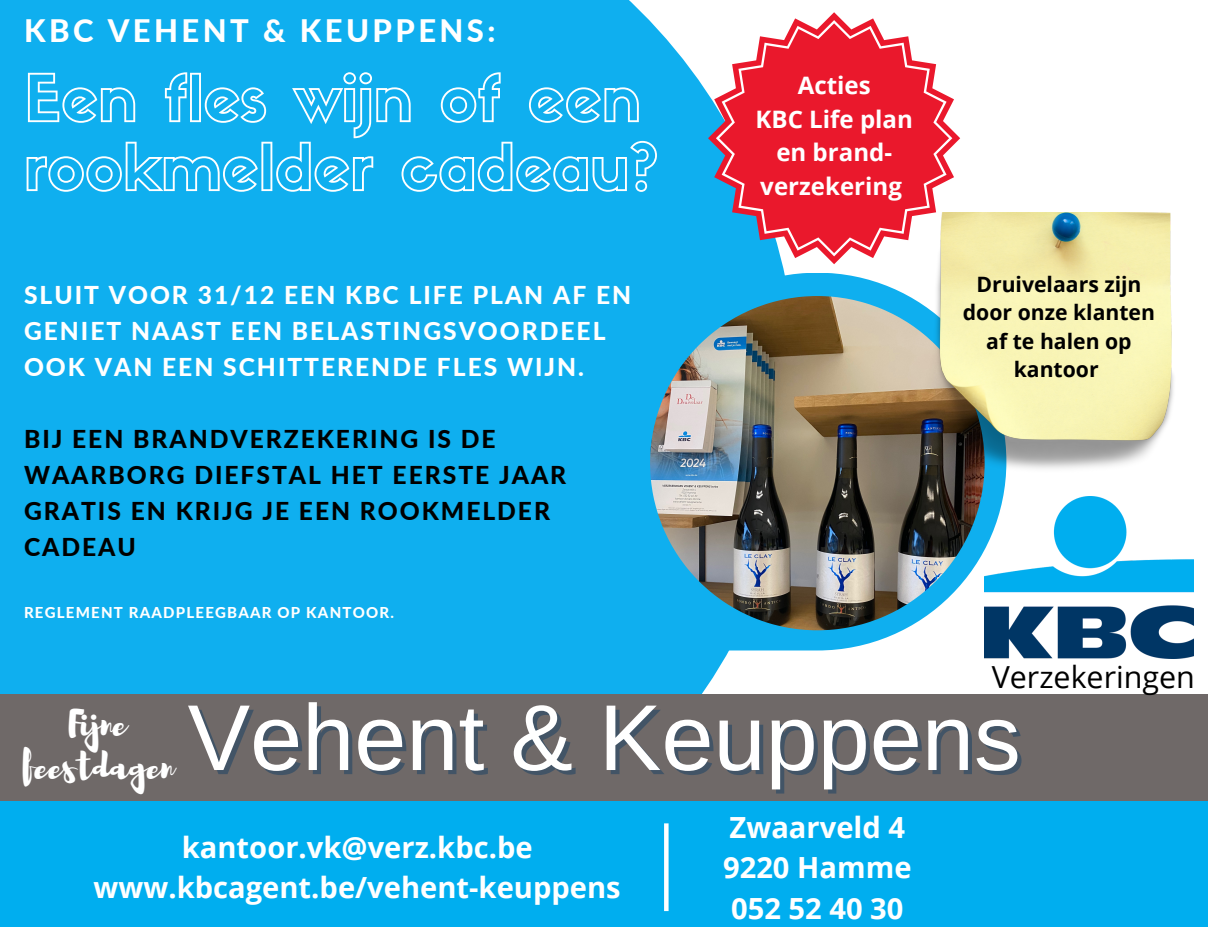
<style>
.page{position:relative;width:1208px;height:927px;background:#fff}
.page>*{position:absolute;margin:0;border:0;box-sizing:border-box;transform-origin:0 0}
.t1{font:93.6px "Arimo";color:#fff}
.t2{font:63.75px/69px "Sifonn Basic Outline";color:#fff}
.t3{font:36.3px/43.3px "Brusher";color:#fff;text-align:center}
.t4{font:800 31.05px "Lato";letter-spacing:.11em;color:#fff}
.t5{font:30.45px "Open Sans";color:#000}
.t6{font:700 29.1px "Open Sans";color:#fff}
.t7{font:800 24.6px/36px "Lato";letter-spacing:.08em;color:#fff}
.t8{font:800 24.6px/36px "Lato";letter-spacing:.08em;color:#000}
.t9{font:700 24px/33.6px "Open Sans";color:#fff;text-align:center}
.t10{font:700 21.15px/28.5px "Open Sans";color:#000;text-align:center}
.t11{font:800 15px "Lato";letter-spacing:.08em;color:#fff}
</style>
<div class="page">
<div style="left:0;top:0;width:785px;height:694px;background:#0fafef"></div>
<svg style="left:628px;top:273px;width:378px;height:378px;background:#32baf1"></svg>
<img style="left:650px;top:296px;width:334px;height:334px">
<div style="left:0;top:694px;width:1207px;height:108px;background:#6f6968"></div>
<div style="left:0;top:802px;width:1207px;height:125px;background:#00aeef"></div>
<img style="left:984px;top:497px;width:208px;height:162px">
<svg style="left:664px;top:823px;width:4px;height:88px"></svg>
<img style="left:916px;top:213px;width:258px;height:260px">
<svg style="left:708px;top:12px;width:252px;height:252px"></svg>
<svg style="left:715px;top:20px;width:237px;height:236px;fill:#ea182c"></svg>
<p class="t4" style="left:24px;top:12px;width:473px">KBC VEHENT &amp; KEUPPENS:</p>
<p class="t2" style="left:24px;top:71px;width:635px">Een fles wijn of een rookmelder cadeau?</p>
<p class="t7" style="left:24px;top:276px;width:608px">SLUIT VOOR 31/12 EEN KBC LIFE PLAN AF EN<br>GENIET NAAST EEN BELASTINGSVOORDEEL<br>OOK VAN EEN SCHITTERENDE FLES WIJN.</p>
<p class="t8" style="left:24px;top:420px;width:543px">BIJ EEN BRANDVERZEKERING IS DE<br>WAARBORG DIEFSTAL HET EERSTE JAAR<br>GRATIS EN KRIJG JE EEN ROOKMELDER<br>CADEAU</p>
<p class="t11" style="left:24px;top:603px;width:371px">REGLEMENT RAADPLEEGBAAR OP KANTOOR.</p>
<p class="t9" style="left:797px;top:68px;width:74px">Acties</p>
<p class="t9" style="left:755px;top:101px;width:159px">KBC Life plan</p>
<p class="t9" style="left:760px;top:135px;width:143px">en brand&shy;verzekering</p>
<p class="t10" style="left:962px;top:269px;width:194px">Druivelaars zijn door onze klanten af te halen op kantoor</p>
<p class="t5" style="left:991px;top:655px;width:204px">Verzekeringen</p>
<p class="t3" style="left:23px;top:700px;width:152px">Fijne feestdagen</p>
<p class="t1" style="left:187px;top:685px;width:834px">Vehent &amp; Keuppens</p>
<p class="t6" style="left:182px;top:826px;width:352px">kantoor.vk@verz.kbc.be</p>
<p class="t6" style="left:94px;top:866px;width:528px">www.kbcagent.be/vehent-keuppens</p>
<p class="t6" style="left:729px;top:807px;width:177px">Zwaarveld 4</p>
<p class="t6" style="left:723px;top:847px;width:190px">9220 Hamme</p>
<p class="t6" style="left:731px;top:888px;width:174px">052 52 40 30</p>
</div>
